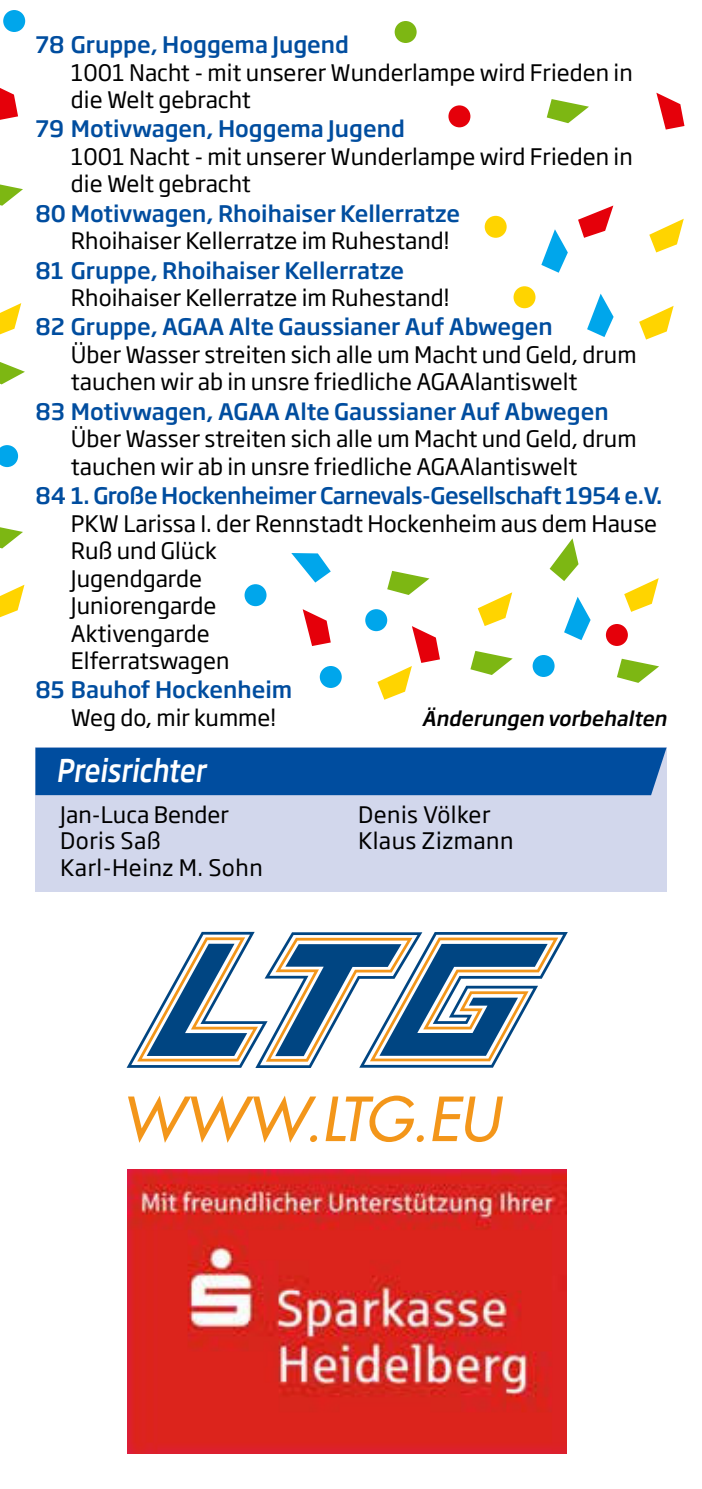
<style>
.page{position:relative;width:702px;height:1489px;background:#fff}
.page>*{position:absolute;margin:0;border:0;box-sizing:border-box;transform-origin:0 0}
.t1{font:500 31px "Soho Gothic Pro";color:#fff;scale:.85 1}
.t2{font:22.5px/27.5px "Soho Gothic Pro";color:#000}
.t3{font:500 22.5px "Soho Gothic Pro";color:#004d9f}
.t4{font:22.5px/26.8px "Soho Gothic Pro";letter-spacing:.02em;color:#000}
.t5{font:500 22.5px "Soho Gothic Pro";letter-spacing:-.02em;color:#004d9f}
.t6{font:italic 500 20px "Soho Gothic Pro";color:#000}
</style>
<div class="page">
<img style="left:128px;top:1169px;width:438px;height:284px">
<div style="left:35px;top:747px;width:631px;height:145px;background:#d2d7ec"></div>
<div style="left:35px;top:747px;width:631px;height:48px;background:#004d9f"></div>
<svg style="left:127px;top:931px;width:441px;height:136px"></svg>
<svg style="left:128px;top:1095px;width:188px;height:47px"></svg>
<div style="left:310px;top:1135px;width:7px;height:6px;background:#f3961a;border-radius:50%"></div>
<svg style="left:325px;top:1095px;width:89px;height:46px"></svg>
<div style="left:416px;top:1135px;width:8px;height:6px;background:#f3961a;border-radius:50%"></div>
<svg style="left:432px;top:1096px;width:71px;height:45px"></svg>
<svg style="left:302px;top:609px;width:29px;height:37px"></svg>
<svg style="left:0;top:88px;width:18px;height:32px"></svg>
<svg style="left:656px;top:93px;width:28px;height:37px"></svg>
<svg style="left:546px;top:99px;width:43px;height:24px"></svg>
<svg style="left:617px;top:658px;width:42px;height:25px"></svg>
<svg style="left:470px;top:651px;width:42px;height:24px"></svg>
<svg style="left:0;top:362px;width:25px;height:22px"></svg>
<svg style="left:0;top:184px;width:23px;height:22px"></svg>
<svg style="left:387px;top:571px;width:42px;height:24px"></svg>
<svg style="left:0;top:527px;width:23px;height:21px"></svg>
<svg style="left:639px;top:306px;width:34px;height:33px"></svg>
<svg style="left:0;top:585px;width:24px;height:32px"></svg>
<svg style="left:377px;top:626px;width:63px;height:73px"></svg>
<svg style="left:0;top:303px;width:21px;height:31px"></svg>
<svg style="left:624px;top:578px;width:34px;height:34px"></svg>
<svg style="left:477px;top:592px;width:35px;height:34px"></svg>
<svg style="left:649px;top:219px;width:34px;height:33px"></svg>
<svg style="left:578px;top:205px;width:35px;height:33px"></svg>
<svg style="left:549px;top:538px;width:29px;height:43px"></svg>
<svg style="left:291px;top:553px;width:40px;height:29px"></svg>
<svg style="left:587px;top:293px;width:26px;height:44px"></svg>
<svg style="left:564px;top:597px;width:26px;height:43px"></svg>
<svg style="left:541px;top:229px;width:27px;height:44px"></svg>
<div style="left:513px;top:286px;width:22px;height:22px;background:#ffd400;border-radius:50%"></div>
<div style="left:484px;top:216px;width:22px;height:22px;background:#ffd400;border-radius:50%"></div>
<div style="left:448px;top:105px;width:22px;height:22px;background:#e5000a;border-radius:50%"></div>
<div style="left:606px;top:624px;width:22px;height:22px;background:#e5000a;border-radius:50%"></div>
<div style="left:244px;top:584px;width:22px;height:22px;background:#00a6eb;border-radius:50%"></div>
<svg style="left:0;top:445px;width:18px;height:22px"></svg>
<div style="left:365px;top:609px;width:22px;height:22px;background:#00a6eb;border-radius:50%"></div>
<div style="left:3px;top:10px;width:22px;height:22px;background:#00a6eb;border-radius:50%"></div>
<div style="left:532px;top:655px;width:22px;height:22px;background:#00a6eb;border-radius:50%"></div>
<div style="left:320px;top:666px;width:22px;height:22px;background:#00a6eb;border-radius:50%"></div>
<div style="left:394px;top:21px;width:22px;height:22px;background:#7db713;border-radius:50%"></div>
<p class="t3" style="left:35px;top:32px;width:315px">78 Gruppe, Hoggema Jugend</p>
<p class="t2" style="left:71px;top:59px;width:563px">1001 Nacht - mit unserer Wunderlampe wird Frieden in die Welt gebracht</p>
<p class="t3" style="left:35px;top:117px;width:371px">79 Motivwagen, Hoggema Jugend</p>
<p class="t2" style="left:71px;top:143px;width:563px">1001 Nacht - mit unserer Wunderlampe wird Frieden in die Welt gebracht</p>
<p class="t3" style="left:35px;top:201px;width:426px">80 Motivwagen, Rhoihaiser Kellerratze</p>
<p class="t2" style="left:71px;top:227px;width:380px">Rhoihaiser Kellerratze im Ruhestand!</p>
<p class="t3" style="left:35px;top:258px;width:370px">81 Gruppe, Rhoihaiser Kellerratze</p>
<p class="t2" style="left:71px;top:284px;width:380px">Rhoihaiser Kellerratze im Ruhestand!</p>
<p class="t3" style="left:35px;top:314px;width:519px">82 Gruppe, AGAA Alte Gaussianer Auf Abwegen</p>
<p class="t2" style="left:71px;top:341px;width:567px">Über Wasser streiten sich alle um Macht und Geld, drum tauchen wir ab in unsre friedliche AGAAlantiswelt</p>
<p class="t3" style="left:35px;top:399px;width:574px">83 Motivwagen, AGAA Alte Gaussianer Auf Abwegen</p>
<p class="t2" style="left:71px;top:425px;width:567px">Über Wasser streiten sich alle um Macht und Geld, drum tauchen wir ab in unsre friedliche AGAAlantiswelt</p>
<p class="t5" style="left:35px;top:483px;width:628px">84 1. Große Hockenheimer Carnevals-Gesellschaft 1954 e.V.</p>
<p class="t2" style="left:71px;top:510px;width:588px">PKW Larissa I. der Rennstadt Hockenheim aus dem Hause<br>Ruß und Glück<br>Jugendgarde<br>Juniorengarde<br>Aktivengarde<br>Elferratswagen</p>
<p class="t3" style="left:35px;top:677px;width:258px">85 Bauhof Hockenheim</p>
<p class="t2" style="left:71px;top:704px;width:207px">Weg do, mir kumme!</p>
<p class="t6" style="left:421px;top:707px;width:250px">Änderungen vorbehalten</p>
<h1 class="t1" style="left:56px;top:753px;width:183px">Preisrichter</h1>
<p class="t4" style="left:60px;top:801px;width:204px">Jan-Luca Bender<br>Doris Saß<br>Karl-Heinz M. Sohn</p>
<p class="t4" style="left:358px;top:801px;width:157px">Denis Völker<br>Klaus Zizmann</p>
</div>
